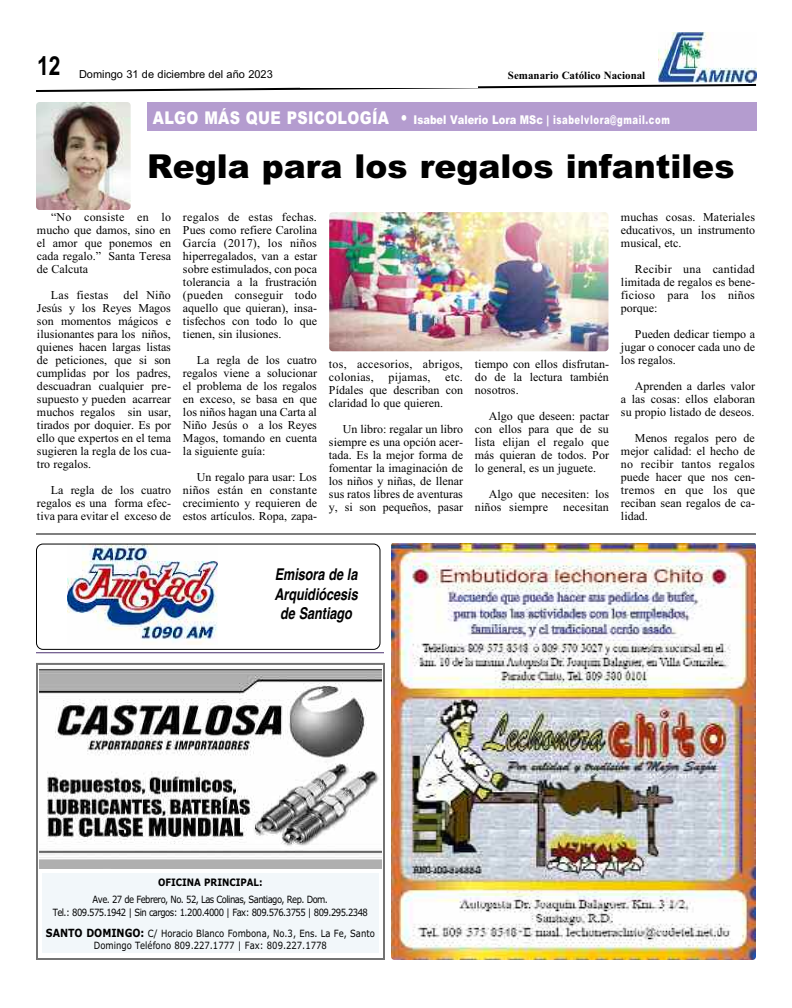
<style>
.page{position:relative;width:792px;height:1008px;background:#fff}
.page>*{position:absolute;margin:0;border:0;box-sizing:border-box;transform-origin:0 0}
.t1{font:900 33px "Arial";color:#000}
.t2{font:700 26.2px "Arial";color:#000;scale:.8 1}
.t3{font:italic 700 16.2px/19.5px "Helvetica";color:#000;text-align:center;scale:.78 1}
.t4{font:900 12.1px "Arial";letter-spacing:.035em;color:#fff;scale:.82 1}
.t5{font:12px/13px "Times New Roman";color:#000;text-align:justify}
.t6{font:11px "Arial";color:#000}
.t7{font:700 11px "Times New Roman";color:#000}
.t8{font:700 10.3px "Verdana";color:#000;scale:.85 1}
.t9{font:10px/13px "Verdana";letter-spacing:-.065em;color:#000;text-align:center;scale:.85 1}
.t10{font:10px/12px "Verdana";color:#000;text-align:center;scale:.85 1}
.s1{font-size:17.6px}
.s2{font-weight:700;font-size:11.3px}
</style>
<div class="page">
<svg style="left:36px;top:84px;width:721px;height:8px"></svg>
<img style="left:658px;top:32px;width:99px;height:51px">
<div style="left:301px;top:66px;width:177px;height:22px;background:#fff"></div>
<img style="left:391px;top:543px;width:365px;height:417px;border-radius:4px">
<div style="left:148px;top:102px;width:609px;height:29px;background:#b49ccf"></div>
<img style="left:36px;top:102px;width:95px;height:108px;border-radius:4px">
<img style="left:329px;top:212px;width:279px;height:139px;border-radius:4px">
<div style="left:36px;top:663px;width:349px;height:297px;border:2px solid #737373"></div>
<img style="left:40px;top:669px;width:342px;height:200px">
<div style="left:42px;top:874px;width:337px;height:79px;background:#f2f7fa"></div>
<hr style="left:36px;top:652px;width:348px;height:1px;background:#4d3373">
<img style="left:36px;top:544px;width:344px;height:106px">
<div style="left:264px;top:567px;width:104px;height:74px;background:#fff"></div>
<hr style="left:36px;top:534px;width:720px;height:1px;background:#000">
<h2 class="t2" style="left:37px;top:51px;width:31px">12</h2>
<p class="t6" style="left:79px;top:68px;width:195px">Domingo 31 de diciembre del año 2023</p>
<p class="t7" style="left:508px;top:68px;width:139px">Semanario Católico Nacional</p>
<p class="t4" style="left:153px;top:113px;width:632px"><span class="s1">ALGO MÁS QUE PSICOLOGÍA •</span> Isabel Valerio Lora MSc | isabelvlora@gmail.com</p>
<h1 class="t1" style="left:147px;top:147px;width:589px">Regla para los regalos infantiles</h1>
<p class="t5" style="left:37px;top:210px;width:136px;text-indent:14px">“No consiste en lo mucho que damos, sino en el amor que ponemos en cada regalo.” Santa Teresa de Calcuta</p>
<p class="t5" style="left:51px;top:288px;width:59px">Las fiestas</p>
<p class="t5" style="left:37px;top:288px;width:136px;text-indent:87px">del Niño Jesús y los Reyes Magos son momentos mágicos e ilusionantes para los niños, quienes hacen largas listas de peticiones, que si son cumplidas por los padres, descuadran cualquier pre&shy;supuesto y pueden acarrear muchos regalos sin usar, tirados por doquier. Es por ello que expertos en el tema sugieren la regla de los cua&shy;tro regalos.</p>
<p class="t5" style="left:37px;top:483px;width:136px;text-indent:14px">La regla de los cuatro regalos es una forma efec&shy;tiva para evitar el exceso de</p>
<p class="t5" style="left:183px;top:210px;width:136px">regalos de estas fechas.<br>Pues como refiere Carolina García (2017), los niños hiperregalados, van a estar sobre estimulados, con poca tolerancia a la frustración (pueden conseguir todo aquello que quieran), insa&shy;tisfechos con todo lo que tienen, sin ilusiones.</p>
<p class="t5" style="left:183px;top:353px;width:136px;text-indent:14px">La regla de los cuatro regalos viene a solucionar el problema de los regalos en exceso, se basa en que los niños hagan una Carta al Niño Jesús o a los Reyes Magos, tomando en cuenta la siguiente guía:</p>
<p class="t5" style="left:183px;top:470px;width:136px;text-indent:14px">Un regalo para usar: Los niños están en constante crecimiento y requieren de estos artículos. Ropa, zapa-</p>
<p class="t5" style="left:329px;top:357px;width:136px">tos, accesorios, abrigos, colonias, pijamas, etc.<br>Pídales que describan con claridad lo que quieren.</p>
<p class="t5" style="left:329px;top:422px;width:136px;text-indent:14px">Un libro: regalar un libro siempre es una opción acer&shy;tada. Es la mejor forma de fomentar la imaginación de los niños y niñas, de llenar sus ratos libres de aventuras y, si son pequeños, pasar</p>
<p class="t5" style="left:475px;top:357px;width:136px">tiempo con ellos disfrutan&shy;do de la lectura también nosotros.</p>
<p class="t5" style="left:475px;top:409px;width:136px;text-indent:14px">Algo que deseen: pactar con ellos para que de su lista elijan el regalo que más quieran de todos. Por lo general, es un juguete.</p>
<p class="t5" style="left:475px;top:487px;width:136px;text-indent:14px">Algo que necesiten: los niños siempre</p>
<p class="t5" style="left:563px;top:500px;width:47px">necesitan</p>
<p class="t5" style="left:621px;top:210px;width:136px">muchas cosas. Materiales educativos, un instrumento musical, etc.</p>
<p class="t5" style="left:621px;top:262px;width:136px;text-indent:14px">Recibir una cantidad limitada de regalos es bene&shy;ficioso para los niños porque:</p>
<p class="t5" style="left:621px;top:327px;width:136px;text-indent:14px">Pueden dedicar tiempo a jugar o conocer cada uno de los regalos.</p>
<p class="t5" style="left:621px;top:379px;width:136px;text-indent:14px">Aprenden a darles valor a las cosas: ellos elaboran su propio listado de deseos.</p>
<p class="t5" style="left:621px;top:431px;width:136px;text-indent:14px">Menos regalos pero de mejor calidad: el hecho de no recibir tantos regalos puede hacer que nos cen&shy;tremos en que los que reciban sean regalos de ca&shy;lidad.</p>
<h3 class="t3" style="left:274px;top:565px;width:108px">Emisora de la<br>Arquidiócesis de Santiago</h3>
<p class="t8" style="left:158px;top:877px;width:124px">OFICINA PRINCIPAL:</p>
<p class="t9" style="left:53px;top:893px;width:372px">Ave. 27 de Febrero, No. 52, Las Colinas, Santiago, Rep. Dom.<br>Tel.: 809.575.1942 | Sin cargos: 1.200.4000 | Fax: 809.576.3755 | 809.295.2348</p>
<p class="t10" style="left:46px;top:928px;width:388px"><span class="s2">SANTO DOMINGO:</span> C/ Horacio Blanco Fombona, No.3, Ens. La Fe, Santo<br>Domingo Teléfono 809.227.1777 | Fax: 809.227.1778</p>
</div>
